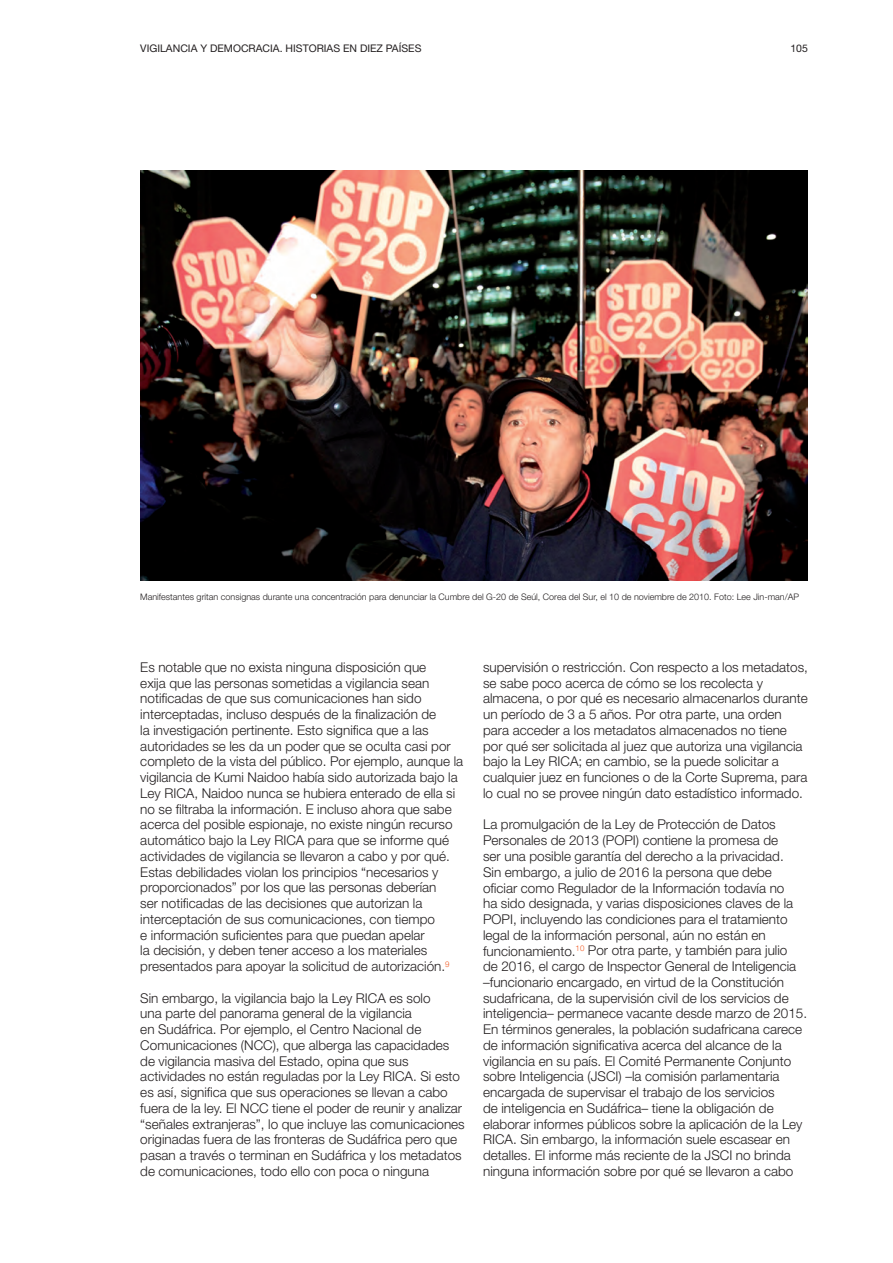
<style>
.page{position:relative;width:893px;height:1263px;background:#fff}
.page>*{position:absolute;margin:0;border:0;box-sizing:border-box;transform-origin:0 0}
.TEXTO_CORRIDO_OK{font:300 13.5px/15.8px "Helvetica Neue";color:#231f20}
.t1{font:10.5px "Helvetica Neue";color:#231f20}
.NEW_epigrafde{font:300 9px "Helvetica Neue";color:#231f20}
</style>
<div class="page">
<img style="left:140px;top:170px;width:668px;height:410px">
<p class="t1" style="left:140px;top:42px;width:283px">VIGILANCIA Y DEMOCRACIA. HISTORIAS EN DIEZ PAÍSES</p>
<p class="t1" style="left:790px;top:42px;width:19px">105</p>
<p class="NEW_epigrafde" style="left:140px;top:592px;width:660px">Manifestantes gritan consignas durante una concentración para denunciar la Cumbre del G-20 de Seúl, Corea del Sur, el 10 de noviembre de 2010. Foto: Lee Jin-man/AP</p>
<p class="TEXTO_CORRIDO_OK" style="left:140px;top:659px;width:324px">Es notable que no exista ninguna disposición que<br>exija que las personas sometidas a vigilancia sean notificadas de que sus comunicaciones han sido interceptadas, incluso después de la finalización de<br>la investigación pertinente. Esto significa que a las autoridades se les da un poder que se oculta casi por completo de la vista del público. Por ejemplo, aunque la vigilancia de Kumi Naidoo había sido autorizada bajo la Ley RICA, Naidoo nunca se hubiera enterado de ella si no se filtraba la información. E incluso ahora que sabe acerca del posible espionaje, no existe ningún recurso automático bajo la Ley RICA para que se informe qué actividades de vigilancia se llevaron a cabo y por qué.<br>Estas debilidades violan los principios “necesarios y proporcionados” por los que las personas deberían<br>ser notificadas de las decisiones que autorizan la interceptación de sus comunicaciones, con tiempo<br>e información suficientes para que puedan apelar<br>la decisión, y deben tener acceso a los materiales presentados para apoyar la solicitud de autorización.<sup>9</sup></p>
<p class="TEXTO_CORRIDO_OK" style="left:140px;top:990px;width:326px">Sin embargo, la vigilancia bajo la Ley RICA es solo<br>una parte del panorama general de la vigilancia<br>en Sudáfrica. Por ejemplo, el Centro Nacional de Comunicaciones (NCC), que alberga las capacidades de vigilancia masiva del Estado, opina que sus actividades no están reguladas por la Ley RICA. Si esto es así, significa que sus operaciones se llevan a cabo fuera de la ley. El NCC tiene el poder de reunir y analizar “señales extranjeras”, lo que incluye las comunicaciones originadas fuera de las fronteras de Sudáfrica pero que pasan a través o terminan en Sudáfrica y los metadatos de comunicaciones, todo ello con poca o ninguna</p>
<p class="TEXTO_CORRIDO_OK" style="left:483px;top:659px;width:326px">supervisión o restricción. Con respecto a los metadatos, se sabe poco acerca de cómo se los recolecta y almacena, o por qué es necesario almacenarlos durante un período de 3 a 5 años. Por otra parte, una orden para acceder a los metadatos almacenados no tiene por qué ser solicitada al juez que autoriza una vigilancia bajo la Ley RICA; en cambio, se la puede solicitar a cualquier juez en funciones o de la Corte Suprema, para lo cual no se provee ningún dato estadístico informado.</p>
<p class="TEXTO_CORRIDO_OK" style="left:483px;top:816px;width:326px">La promulgación de la Ley de Protección de Datos Personales de 2013 (POPI) contiene la promesa de<br>ser una posible garantía del derecho a la privacidad.<br>Sin embargo, a julio de 2016 la persona que debe oficiar como Regulador de la Información todavía no<br>ha sido designada, y varias disposiciones claves de la POPI, incluyendo las condiciones para el tratamiento legal de la información personal, aún no están en funcionamiento.<sup>10</sup> Por otra parte, y también para julio<br>de 2016, el cargo de Inspector General de Inteligencia –funcionario encargado, en virtud de la Constitución sudafricana, de la supervisión civil de los servicios de inteligencia– permanece vacante desde marzo de 2015.</p>
<p class="TEXTO_CORRIDO_OK" style="left:483px;top:1021px;width:321px">En términos generales, la población sudafricana carece de información significativa acerca del alcance de la vigilancia en su país. El Comité Permanente Conjunto sobre Inteligencia (JSCI) –la comisión parlamentaria encargada de supervisar el trabajo de los servicios<br>de inteligencia en Sudáfrica– tiene la obligación de elaborar informes públicos sobre la aplicación de la Ley RICA. Sin embargo, la información suele escasear en detalles. El informe más reciente de la JSCI no brinda ninguna información sobre por qué se llevaron a cabo</p>
</div>
